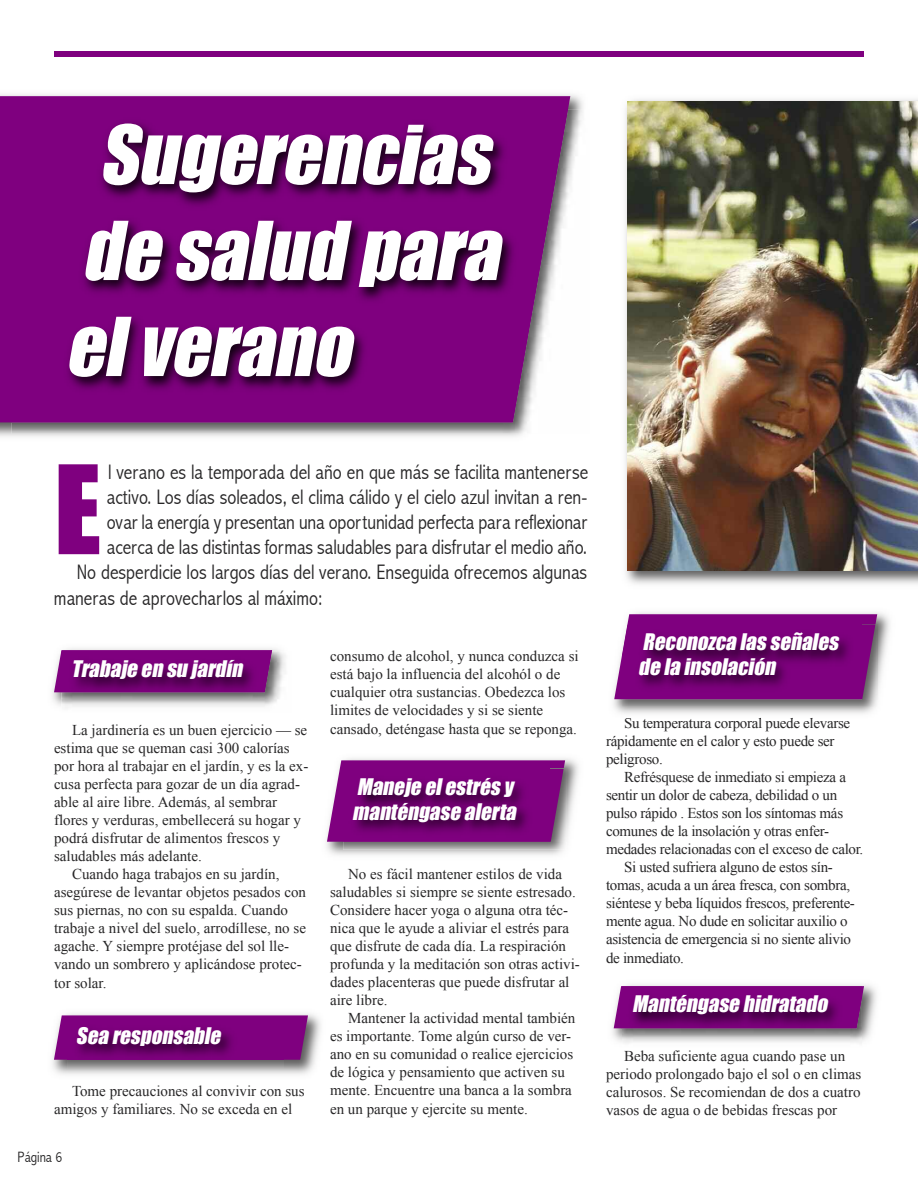
<style>
.page{position:relative;width:918px;height:1188px;background:#fff}
.page>*{position:absolute;margin:0;border:0;box-sizing:border-box;transform-origin:0 0}
.t1{font:113.7px "Impact";color:#7f007f}
.t2{font:italic 75px/96px "Impact";color:#fff}
.t3{font:300 condensed 21px "Abadi";color:#272627}
.t4{font:italic 21px/25.2px "Impact";color:#fff}
.t5{font:15px/18px "Times New Roman";color:#272627}
.t6{font:15px/18px "Times New Roman";letter-spacing:-.02em;color:#272627}
.t7{font:300 condensed 15px "Abadi";color:#272627}
</style>
<div class="page">
<div style="left:54px;top:51px;width:810px;height:6px;background:#7f007f"></div>
<div style="left:0;top:96px;width:570px;height:326px;background:#7f007f"></div>
<img style="left:12px;top:110px;width:571px;height:324px">
<img style="left:12px;top:110px;width:556px;height:312px">
<img style="left:625px;top:99px;width:293px;height:485px">
<img style="left:628px;top:101px;width:290px;height:470px">
<img style="left:52px;top:648px;width:228px;height:58px">
<svg style="left:54px;top:650px;width:218px;height:42px"></svg>
<img style="left:61px;top:651px;width:224px;height:57px">
<img style="left:61px;top:651px;width:211px;height:41px">
<img style="left:52px;top:1013px;width:269px;height:62px">
<svg style="left:54px;top:1015px;width:254px;height:45px;background:#8c298c"></svg>
<img style="left:67px;top:1017px;width:216px;height:53px">
<img style="left:326px;top:758px;width:253px;height:97px">
<svg style="left:327px;top:760px;width:238px;height:82px"></svg>
<img style="left:343px;top:842px;width:224px;height:8px">
<img style="left:564px;top:769px;width:3px;height:73px">
<img style="left:343px;top:769px;width:221px;height:73px">
<img style="left:613px;top:612px;width:277px;height:107px">
<img style="left:625px;top:718px;width:40px;height:1px">
<svg style="left:614px;top:614px;width:263px;height:85px"></svg>
<img style="left:622px;top:699px;width:255px;height:8px">
<img style="left:875px;top:624px;width:2px;height:75px">
<img style="left:622px;top:624px;width:253px;height:75px">
<img style="left:612px;top:984px;width:265px;height:58px">
<svg style="left:614px;top:986px;width:250px;height:42px"></svg>
<img style="left:622px;top:1028px;width:240px;height:15px">
<img style="left:622px;top:986px;width:240px;height:42px">
<h2 class="t2" style="left:65px;top:106px;width:448px;text-indent:34px">Sugerencias de salud para el verano</h2>
<h1 class="t1" style="left:54px;top:440px;width:49px">E</h1>
<h3 class="t3" style="left:108px;top:460px;width:482px">l verano es la temporada del año en que más se facilita mantenerse</h3>
<h3 class="t3" style="left:107px;top:485px;width:482px">activo. Los días soleados, el clima cálido y el cielo azul invitan a ren-</h3>
<h3 class="t3" style="left:107px;top:511px;width:482px">ovar la energía y presentan una oportunidad perfecta para reflexionar</h3>
<h3 class="t3" style="left:107px;top:536px;width:482px">acerca de las distintas formas saludables para disfrutar el medio año.</h3>
<h3 class="t3" style="left:77px;top:561px;width:512px">No desperdicie los largos días del verano. Enseguida ofrecemos algunas</h3>
<h3 class="t3" style="left:54px;top:586px;width:270px">maneras de aprovecharlos al máximo:</h3>
<h3 class="t4" style="left:71px;top:656px;width:176px">Trabaje en su jardín</h3>
<p class="t5" style="left:72px;top:721px;width:237px">La jardinería es un buen ejercicio — se</p>
<p class="t5" style="left:54px;top:739px;width:237px">estima que se queman casi 300 calorías</p>
<p class="t5" style="left:54px;top:757px;width:256px">por hora al trabajar en el jardín, y es la ex-</p>
<p class="t5" style="left:54px;top:775px;width:248px">cusa perfecta para gozar de un día agrad-</p>
<p class="t5" style="left:54px;top:793px;width:225px">able al aire libre. Además, al sembrar</p>
<p class="t5" style="left:54px;top:811px;width:248px">flores y verduras, embellecerá su hogar y</p>
<p class="t5" style="left:54px;top:829px;width:228px">podrá disfrutar de alimentos frescos y</p>
<p class="t5" style="left:54px;top:847px;width:149px">saludables más adelante.</p>
<p class="t5" style="left:72px;top:865px;width:209px">Cuando haga trabajos en su jardín,</p>
<p class="t5" style="left:54px;top:883px;width:253px">asegúrese de levantar objetos pesados con</p>
<p class="t5" style="left:54px;top:901px;width:236px">sus piernas, no con su espalda. Cuando</p>
<p class="t5" style="left:54px;top:919px;width:253px">trabaje a nivel del suelo, arrodíllese, no se</p>
<p class="t5" style="left:54px;top:937px;width:237px">agache. Y siempre protéjase del sol lle-</p>
<p class="t5" style="left:54px;top:955px;width:249px">vando un sombrero y aplicándose protec-</p>
<p class="t5" style="left:54px;top:974px;width:54px">tor solar.</p>
<h3 class="t4" style="left:76px;top:1023px;width:150px">Sea responsable</h3>
<p class="t5" style="left:54px;top:1082px;width:252px;text-indent:18px">Tome precauciones al convivir con sus amigos y familiares. No se exceda en el</p>
<p class="t7" style="left:18px;top:1149px;width:46px">Página 6</p>
<p class="t5" style="left:330px;top:647px;width:250px">consumo de alcohol, y nunca conduzca si está bajo la influencia del alcohól o de cualquier otra sustancias. Obedezca los limites de velocidades y si se siente cansado, deténgase hasta que se reponga.</p>
<h3 class="t4" style="left:352px;top:774px;width:169px">Maneje el estrés y manténgase alerta</h3>
<p class="t5" style="left:330px;top:865px;width:251px;text-indent:18px">No es fácil mantener estilos de vida saludables si siempre se siente estresado.<br>Considere hacer yoga o alguna otra téc&shy;nica que le ayude a aliviar el estrés para que disfrute de cada día. La respiración profunda y la meditación son otras activi&shy;dades placenteras que puede disfrutar al aire libre.</p>
<p class="t5" style="left:330px;top:1009px;width:247px;text-indent:18px">Mantener la actividad mental también es importante. Tome algún curso de ver&shy;ano en su comunidad o realice ejercicios de lógica y pensamiento que activen su mente. Encuentre una banca a la sombra en un parque y ejercite su mente.</p>
<h3 class="t4" style="left:638px;top:629px;width:205px">Reconozca las señales de la insolación</h3>
<p class="t6" style="left:606px;top:714px;width:246px;text-indent:18px">Su temperatura corporal puede elevarse rápidamente en el calor y esto puede ser peligroso.</p>
<p class="t6" style="left:624px;top:768px;width:224px">Refrésquese de inmediato si empieza a</p>
<p class="t6" style="left:606px;top:786px;width:233px">sentir un dolor de cabeza, debilidad o un</p>
<p class="t6" style="left:606px;top:804px;width:239px">pulso rápido . Estos son los síntomas más</p>
<p class="t6" style="left:606px;top:822px;width:225px">comunes de la insolación y otras enfer-</p>
<p class="t6" style="left:606px;top:840px;width:259px">medades relacionadas con el exceso de calor.</p>
<p class="t6" style="left:624px;top:858px;width:210px">Si usted sufriera alguno de estos sín-</p>
<p class="t6" style="left:606px;top:876px;width:246px">tomas, acuda a un área fresca, con sombra,</p>
<p class="t6" style="left:606px;top:894px;width:250px">siéntese y beba líquidos frescos, preferente-</p>
<p class="t6" style="left:606px;top:912px;width:243px">mente agua. No dude en solicitar auxilio o</p>
<p class="t6" style="left:606px;top:930px;width:247px">asistencia de emergencia si no siente alivio</p>
<p class="t6" style="left:606px;top:949px;width:80px">de inmediato.</p>
<h3 class="t4" style="left:632px;top:991px;width:200px">Manténgase hidratado</h3>
<p class="t5" style="left:606px;top:1047px;width:257px;text-indent:18px">Beba suficiente agua cuando pase un periodo prolongado bajo el sol o en climas calurosos. Se recomiendan de dos a cuatro vasos de agua o de bebidas frescas por</p>
</div>
